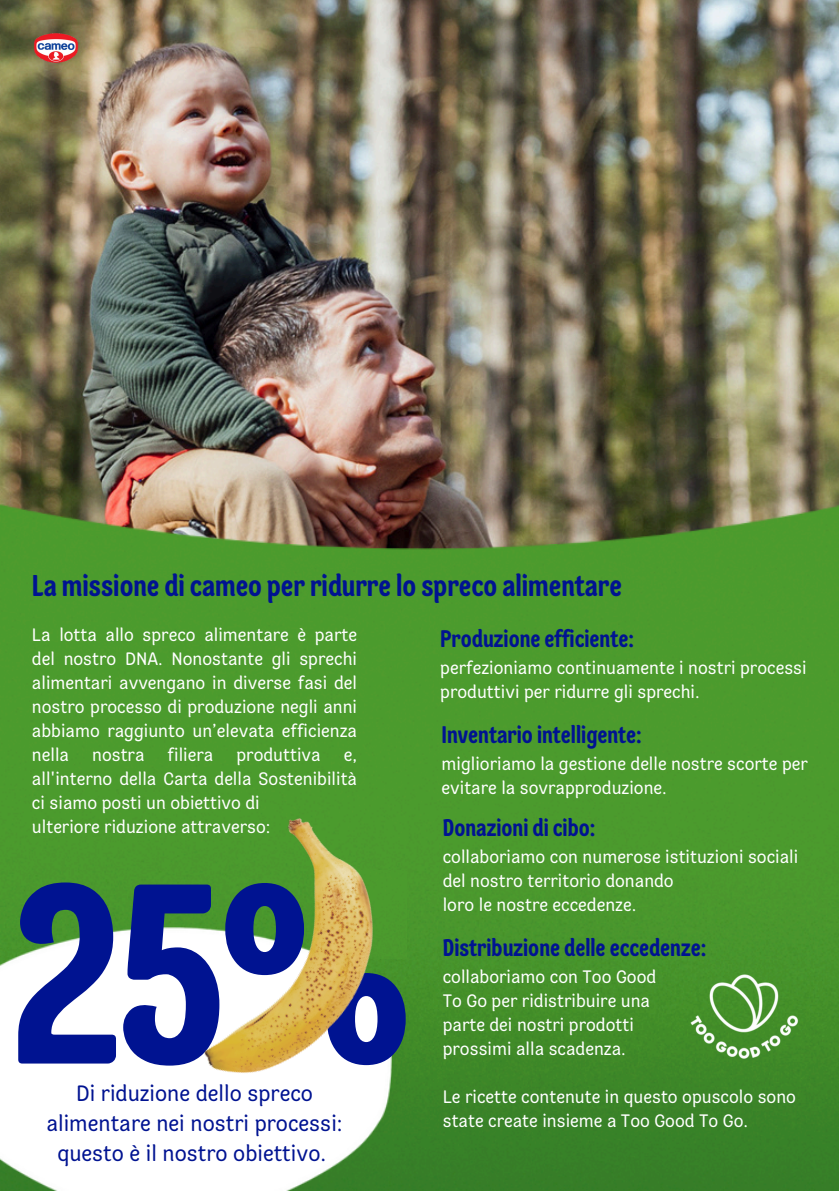
<style>
.page{position:relative;width:839px;height:1191px;background:#fff}
.page>*{position:absolute;margin:0;border:0;box-sizing:border-box;transform-origin:0 0}
.t1{font:700 255.8px "Dr Oetker Moments Display";color:#001391}
.t2{font:700 30px "Dr Oetker Moments Display";color:#001391}
.t3{font:700 24px "Dr Oetker Moments Display";color:#001391}
.t4{font:22.2px/30px "Dr Oetker Moments Text";color:#001391;text-align:center}
.t5{font:18px/24px "Dr Oetker Moments Text";color:#fff}
</style>
<div class="page">
<img style="left:0;top:0;width:838px;height:478px">
<img style="left:0;top:478px;width:838px;height:713px">
<img style="left:0;top:927px;width:391px;height:264px">
<img style="left:125px;top:785px;width:336px;height:371px">
<img style="left:28px;top:30px;width:56px;height:36px">
<img style="left:661px;top:932px;width:169px;height:169px">
<p class="t2" style="left:32px;top:568px;width:591px">La missione di cameo per ridurre lo spreco alimentare</p>
<p class="t5" style="left:32px;top:623px;width:326px;text-align:justify">La lotta allo spreco alimentare è parte del nostro DNA. Nonostante gli sprechi alimentari avvengano in diverse fasi del nostro processo di produzione negli anni abbiamo raggiunto un’elevata efficienza nella</p>
<p class="t5" style="left:92px;top:743px;width:54px">nostra</p>
<p class="t5" style="left:168px;top:743px;width:47px">filiera</p>
<p class="t5" style="left:236px;top:743px;width:86px">produttiva</p>
<p class="t5" style="left:32px;top:743px;width:326px;text-align:justify;text-indent:312px">e, all'interno della Carta della Sostenibilità ci siamo posti un obiettivo di</p>
<p class="t5" style="left:32px;top:815px;width:240px">ulteriore riduzione attraverso:</p>
<p class="t1" style="left:9px;top:820px;width:405px">25%</p>
<h1 class="t4" style="left:46px;top:1078px;width:298px">Di riduzione dello spreco alimentare nei nostri processi: questo è il nostro obiettivo.</h1>
<h2 class="t3" style="left:440px;top:624px;width:195px">Produzione efficiente:</h2>
<p class="t5" style="left:440px;top:656px;width:368px">perfezioniamo continuamente i nostri processi produttivi per ridurre gli sprechi.</p>
<p class="t3" style="left:441px;top:720px;width:202px">Inventario intelligente:</p>
<p class="t5" style="left:441px;top:751px;width:368px">miglioriamo la gestione delle nostre scorte per evitare la sovrapproduzione.</p>
<p class="t3" style="left:443px;top:813px;width:154px">Donazioni di cibo:</p>
<h3 class="t5" style="left:443px;top:845px;width:357px">collaboriamo con numerose istituzioni sociali del nostro territorio donando</h3>
<h3 class="t5" style="left:443px;top:893px;width:195px">loro le nostre eccedenze.</h3>
<p class="t3" style="left:443px;top:933px;width:265px">Distribuzione delle eccedenze:</p>
<p class="t5" style="left:443px;top:965px;width:215px">collaboriamo con Too Good<br>To Go per ridistribuire una parte dei nostri prodotti</p>
<p class="t5" style="left:443px;top:1037px;width:185px">prossimi alla scadenza.</p>
<p class="t5" style="left:443px;top:1085px;width:355px">Le ricette contenute in questo opuscolo sono state create insieme a Too Good To Go.</p>
</div>
